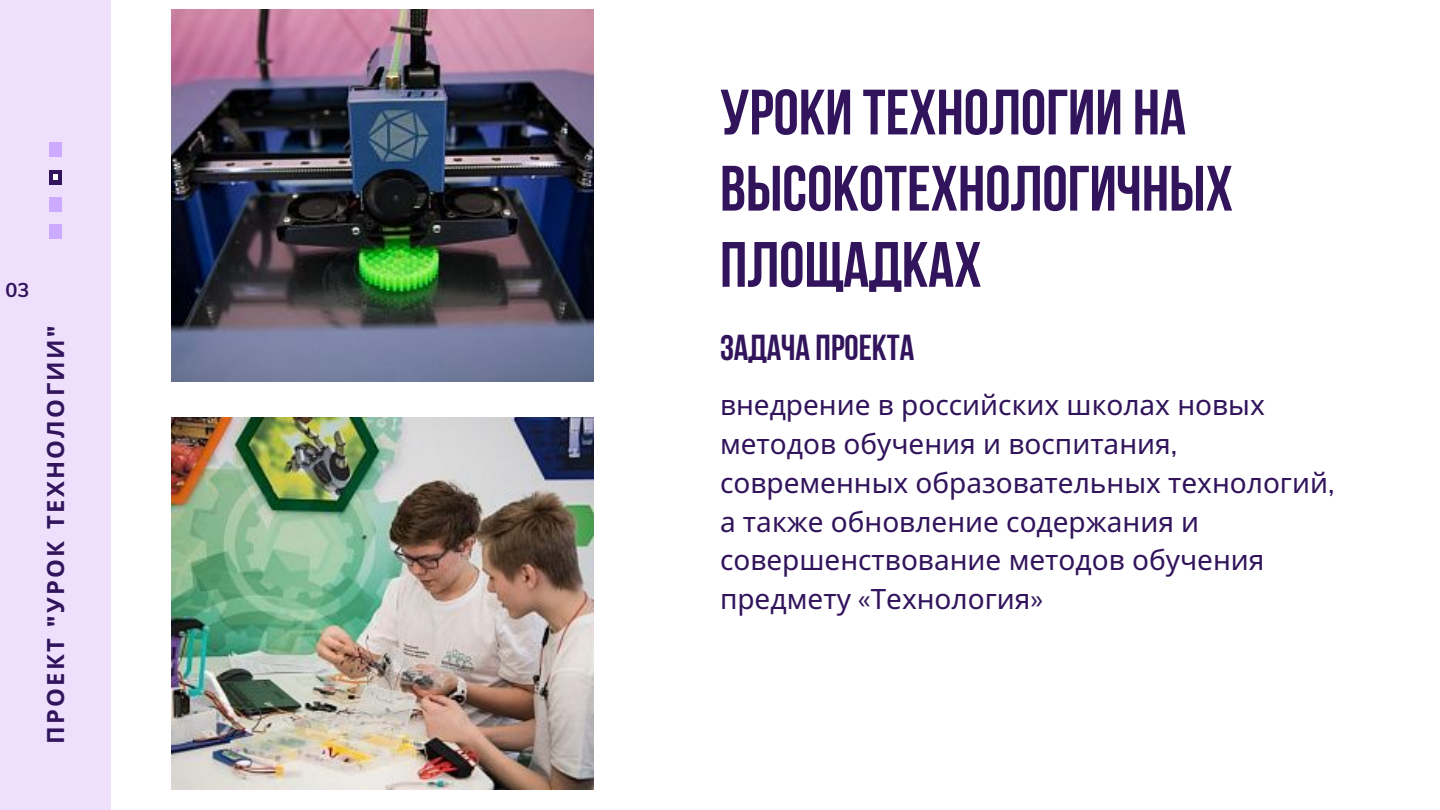
<style>
.page{position:relative;width:1440px;height:810px;background:#fff}
.page>*{position:absolute;margin:0;border:0;box-sizing:border-box;transform-origin:0 0}
.t1{font:64px/76.2px "Bebas Neue Cyrillic";color:#31145b}
.t2{font:36px "Bebas Neue Cyrillic";color:#31145b}
.t3{font:28px/38.8px "Noto Sans";color:#31145b}
.t4{font:700 23.7px "Noto Sans";letter-spacing:.1em;color:#31145b}
.t5{font:700 20px "Muli";color:#31145b}
.s1{font-family:"Muli";font-weight:800}
.s2{font-family:"Muli"}
</style>
<div class="page">
<div style="left:0;top:0;width:111px;height:810px;background:#eedffd"></div>
<div style="left:49px;top:143px;width:13px;height:14px;background:#caf"></div>
<div style="left:49px;top:170px;width:13px;height:14px;background:#31145b"></div>
<div style="left:49px;top:197px;width:13px;height:14px;background:#caf"></div>
<div style="left:49px;top:224px;width:13px;height:15px;background:#caf"></div>
<svg style="left:53px;top:174px;width:5px;height:6px"></svg>
<img style="left:172px;top:9px;width:421px;height:372px">
<img style="left:172px;top:418px;width:421px;height:372px">
<p class="t5" style="left:6px;top:277px;width:25px">03</p>
<p class="t4" style="left:39px;top:744px;width:420px;rotate:-90deg">ПРОЕКТ <span class="s1">"</span>УРОК ТЕХНОЛОГИИ<span class="s1">"</span></p>
<p class="t1" style="left:720px;top:80px;width:467px">УрокиТехнологиина</p>
<p class="t1" style="left:720px;top:157px;width:515px">высокотехнологичных площадках</p>
<p class="t2" style="left:720px;top:333px;width:196px">Задачапроекта</p>
<p class="t3" style="left:720px;top:385px;width:546px">внедрение в российских школах новых методов обучения и воспитания<span class="s2">,</span></p>
<p class="t3" style="left:720px;top:463px;width:616px">современных образовательных технологий<span class="s2">,</span></p>
<p class="t3" style="left:720px;top:501px;width:481px">а также обновление содержания и</p>
<p class="t3" style="left:720px;top:540px;width:546px">совершенствование методов обучения предмету <span class="s2">«</span>Технология<span class="s2">»</span></p>
</div>
